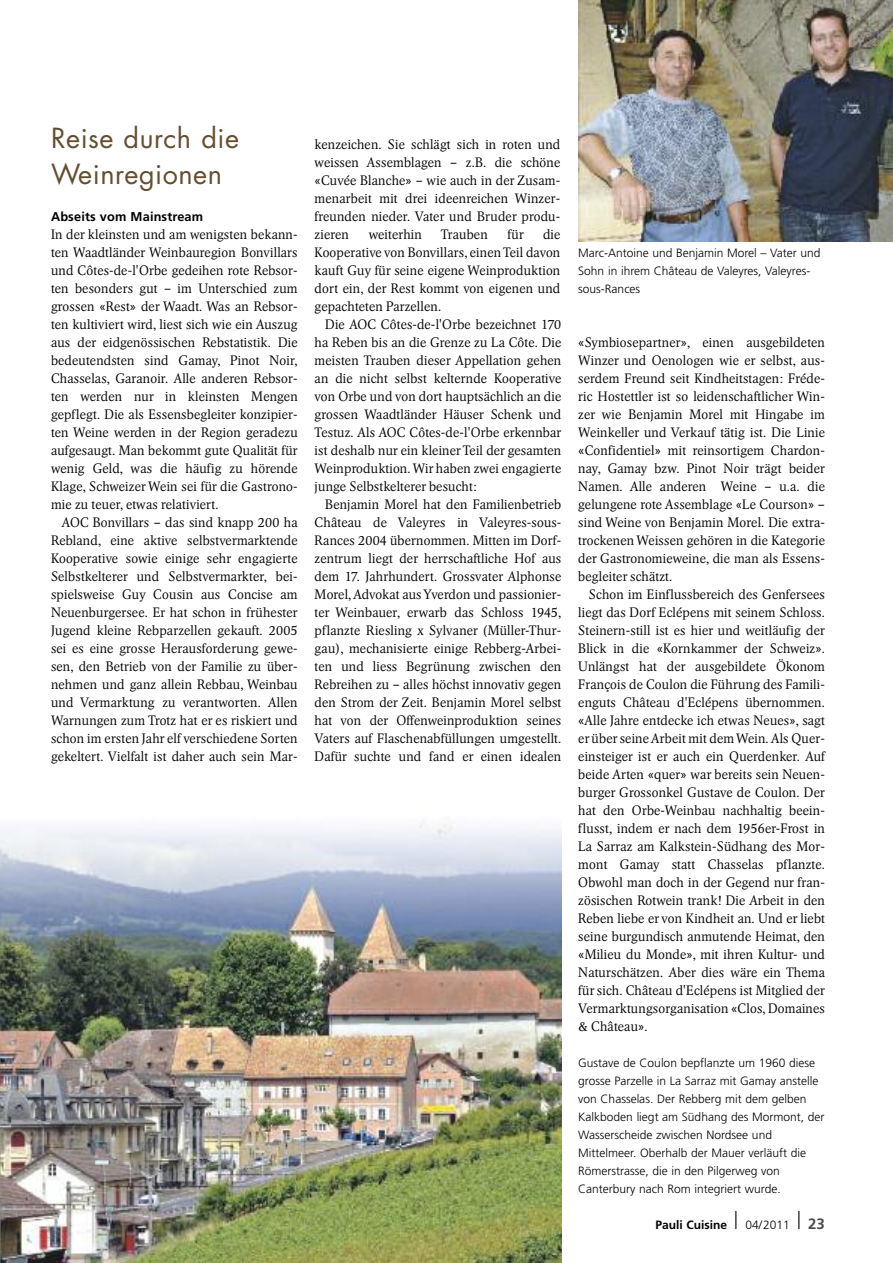
<style>
.page{position:relative;width:893px;height:1263px;background:#fff}
.page>*{position:absolute;margin:0;border:0;box-sizing:border-box;transform-origin:0 0}
.t1{font:27px/35.4px "Futura";letter-spacing:.02em;color:#654e30}
.t2{font:300 13.5px/18px "Arena New BQ";letter-spacing:.015em;color:#000;text-align:justify}
.t3{font:700 12.75px "Frutiger";letter-spacing:.01em;color:#000}
.t4{font:300 12px/18px "Frutiger";color:#000}
.t5{font:700 12px "Frutiger";color:#000}
.s1{font-weight:300;font-size:24px}
.s2{font-weight:300}
.s3{font-size:15px;color:#4d4d4d}
</style>
<div class="page">
<img style="left:0;top:823px;width:561px;height:440px">
<img style="left:578px;top:0;width:315px;height:242px">
<h1 class="t1" style="left:51px;top:123px;width:189px">Reise durch die<br>Weinregionen</h1>
<p class="t3" style="left:51px;top:211px;width:154px">Abseits vom Mainstream</p>
<p class="t2" style="left:51px;top:225px;width:248px">In der kleinsten und am wenigsten bekann&shy;ten Waadtländer Weinbauregion Bonvillars und Côtes-de-l'Orbe gedeihen rote Rebsor&shy;ten besonders gut – im Unterschied zum grossen «Rest» der Waadt. Was an Rebsor&shy;ten kultiviert wird, liest sich wie ein Auszug aus der eidgenössischen Rebstatistik. Die bedeutendsten sind Gamay, Pinot Noir, Chasselas, Garanoir. Alle anderen Rebsor&shy;ten werden nur in kleinsten Mengen gepflegt. Die als Essensbegleiter konzipier&shy;ten Weine werden in der Region geradezu aufgesaugt. Man bekommt gute Qualität für wenig Geld, was die häufig zu hörende Klage, Schweizer Wein sei für die Gastrono&shy;mie zu teuer, etwas relativiert.</p>
<p class="t2" style="left:51px;top:513px;width:248px;text-indent:11px">AOC Bonvillars – das sind knapp 200 ha Rebland, eine aktive selbstvermarktende Kooperative sowie einige sehr engagierte Selbstkelterer und Selbstvermarkter, bei&shy;spielsweise Guy Cousin aus Concise am Neuenburgersee. Er hat schon in frühester Jugend kleine Rebparzellen gekauft. 2005 sei es eine grosse Herausforderung gewe&shy;sen, den Betrieb von der Familie zu über&shy;nehmen und ganz allein Rebbau, Weinbau und Vermarktung zu verantworten. Allen Warnungen zum Trotz hat er es riskiert und schon im ersten Jahr elf verschiedene Sorten gekeltert. Vielfalt ist daher auch sein Mar-</p>
<p class="t2" style="left:315px;top:135px;width:247px">kenzeichen. Sie schlägt sich in roten und weissen Assemblagen – z.B. die schöne «Cuvée Blanche» – wie auch in der Zusam&shy;menarbeit mit drei ideenreichen Winzer&shy;freunden nieder. Vater und Bruder produ&shy;zieren</p>
<p class="t2" style="left:315px;top:225px;width:247px;text-indent:228px">die Kooperative von Bonvillars, einen Teil davon kauft Guy für seine eigene Weinproduktion dort ein, der Rest kommt von eigenen und gepachteten Parzellen.</p>
<p class="t2" style="left:315px;top:315px;width:248px;text-indent:11px">Die AOC Côtes-de-l'Orbe bezeichnet 170 ha Reben bis an die Grenze zu La Côte. Die meisten Trauben dieser Appellation gehen an die nicht selbst kelternde Kooperative von Orbe und von dort hauptsächlich an die grossen Waadtländer Häuser Schenk und Testuz. Als AOC Côtes-de-l'Orbe erkennbar ist deshalb nur ein kleinerTeil der gesamten Weinproduktion.Wir haben zwei engagierte junge Selbstkelterer besucht:</p>
<p class="t2" style="left:315px;top:495px;width:248px;text-indent:11px">Benjamin Morel hat den Familienbetrieb Château de Valeyres in Valeyres-sous-Rances 2004 übernommen. Mitten im Dorf&shy;zentrum liegt der herrschaftliche Hof aus dem 17. Jahrhundert. Grossvater Alphonse Morel,Advokat ausYverdon und passionier&shy;ter Weinbauer, erwarb das Schloss 1945, pflanzte Riesling x Sylvaner (Müller-Thur&shy;gau), mechanisierte einige Rebberg-Arbei&shy;ten und liess Begrünung zwischen den Rebreihen zu – alles höchst innovativ gegen den Strom der Zeit. Benjamin Morel selbst hat von der Offenweinproduktion seines Vaters auf Flaschenabfüllungen umgestellt.<br>Dafür suchte und fand er einen idealen</p>
<p class="t2" style="left:369px;top:225px;width:55px">weiterhin</p>
<p class="t2" style="left:441px;top:225px;width:48px">Trauben</p>
<p class="t2" style="left:508px;top:225px;width:18px">für</p>
<p class="t4" style="left:578px;top:245px;width:244px">Marc-Antoine und Benjamin Morel – Vater und<br>Sohn in ihrem Château de Valeyres, Valeyres&shy;sous-Rances</p>
<p class="t2" style="left:578px;top:333px;width:248px">«Symbiosepartner», einen ausgebildeten Winzer und Oenologen wie er selbst, aus&shy;serdem Freund seit Kindheitstagen: Fréde&shy;ric Hostettler ist so leidenschaftlicher Win&shy;zer wie Benjamin Morel mit Hingabe im Weinkeller und Verkauf tätig ist. Die Linie «Confidentiel» mit reinsortigem Chardon&shy;nay, Gamay bzw. Pinot Noir trägt beider Namen. Alle anderen Weine – u.a. die gelungene rote Assemblage «Le Courson» – sind Weine von Benjamin Morel. Die extra&shy;trockenen Weissen gehören in die Kategorie der Gastronomieweine, die man als Essens&shy;begleiter schätzt.</p>
<p class="t2" style="left:578px;top:585px;width:248px;text-indent:11px">Schon im Einflussbereich des Genfersees liegt das Dorf Eclépens mit seinem Schloss.<br>Steinern-still ist es hier und weitläufig der Blick in die «Kornkammer der Schweiz».<br>Unlängst hat der ausgebildete Ökonom François de Coulon die Führung des Famili&shy;enguts Château d'Eclépens übernommen. «Alle Jahre entdecke ich etwas Neues», sagt er überseineArbeit mit demWein.Als Quer&shy;einsteiger ist er auch ein Querdenker. Auf beide Arten «quer» war bereits sein Neuen&shy;burger Grossonkel Gustave de Coulon. Der hat den Orbe-Weinbau nachhaltig beein&shy;flusst, indem er nach dem 1956er-Frost in La Sarraz am Kalkstein-Südhang des Mor&shy;mont Gamay statt Chasselas pflanzte.<br>Obwohl man doch in der Gegend nur fran&shy;zösischen Rotwein trank! Die Arbeit in den Reben liebe er von Kindheit an. Und er liebt seine burgundisch anmutende Heimat, den «Milieu du Monde», mit ihren Kultur- und Naturschätzen. Aber dies wäre ein Thema für sich. Château d'Eclépens ist Mitglied der Vermarktungsorganisation «Clos, Domaines &amp; Château».</p>
<p class="t4" style="left:578px;top:1055px;width:248px">Gustave de Coulon bepflanzte um 1960 diese grosse Parzelle in La Sarraz mit Gamay anstelle von Chasselas. Der Rebberg mit dem gelben Kalkboden liegt am Südhang des Mormont, der Wasserscheide zwischen Nordsee und Mittelmeer. Oberhalb der Mauer verläuft die Römerstrasse, die in den Pilgerweg von Canterbury nach Rom integriert wurde.</p>
<p class="t5" style="left:655px;top:1220px;width:171px">Pauli Cuisine <span class="s1">l</span> <span class="s2">04/2011</span> <span class="s1">l</span> <span class="s3">23</span></p>
</div>
